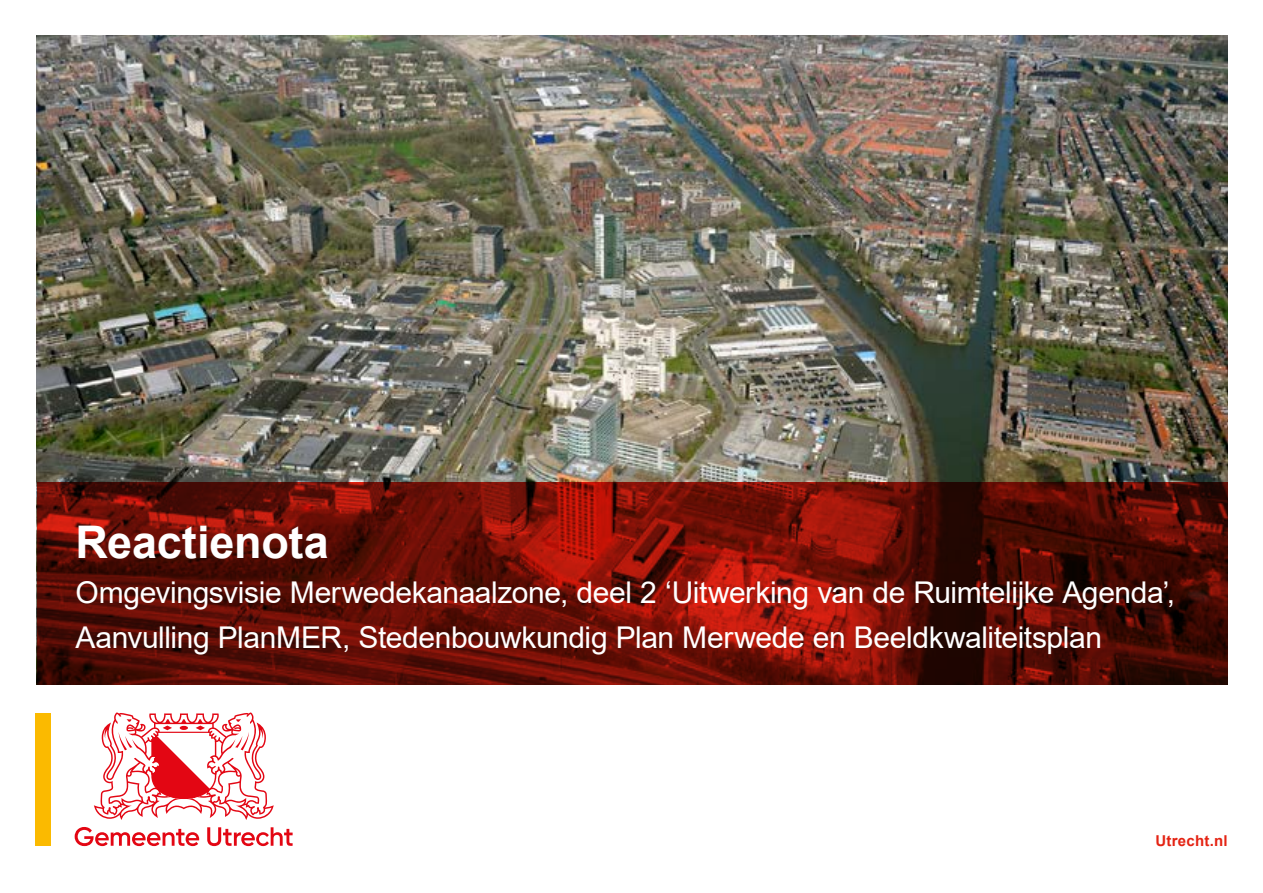
<style>
.page{position:relative;width:1263px;height:893px;background:#fff}
.page>*{position:absolute;margin:0;border:0;box-sizing:border-box;transform-origin:0 0}
.Titel{font:700 45px "Arial";letter-spacing:-.005em;color:#fff}
.Subtitel{font:30px "Arial";letter-spacing:-.015em;color:#fff}
.t1{font:700 15px "Arial";letter-spacing:.015em;color:#e42313}
</style>
<div class="page">
<div style="left:36px;top:713px;width:15px;height:133px;background:#fbba00"></div>
<svg style="left:94px;top:712px;width:180px;height:108px"></svg>
<svg style="left:75px;top:827px;width:124px;height:19px"></svg>
<svg style="left:207px;top:827px;width:86px;height:19px"></svg>
<img style="left:37px;top:36px;width:1190px;height:446px">
<svg style="left:38px;top:484px;width:1188px;height:199px;background:#640e05"></svg>
<p class="Titel" style="left:75px;top:510px;width:255px">Reactienota</p>
<p class="Subtitel" style="left:75px;top:572px;width:1101px">Omgevingsvisie Merwedekanaalzone, deel 2 ‘Uitwerking van de Ruimtelijke Agenda’,</p>
<p class="Subtitel" style="left:75px;top:617px;width:1028px">Aanvulling PlanMER, Stedenbouwkundig Plan Merwede en Beeldkwaliteitsplan</p>
<p class="t1" style="left:1155px;top:830px;width:74px">Utrecht.nl</p>
</div>
